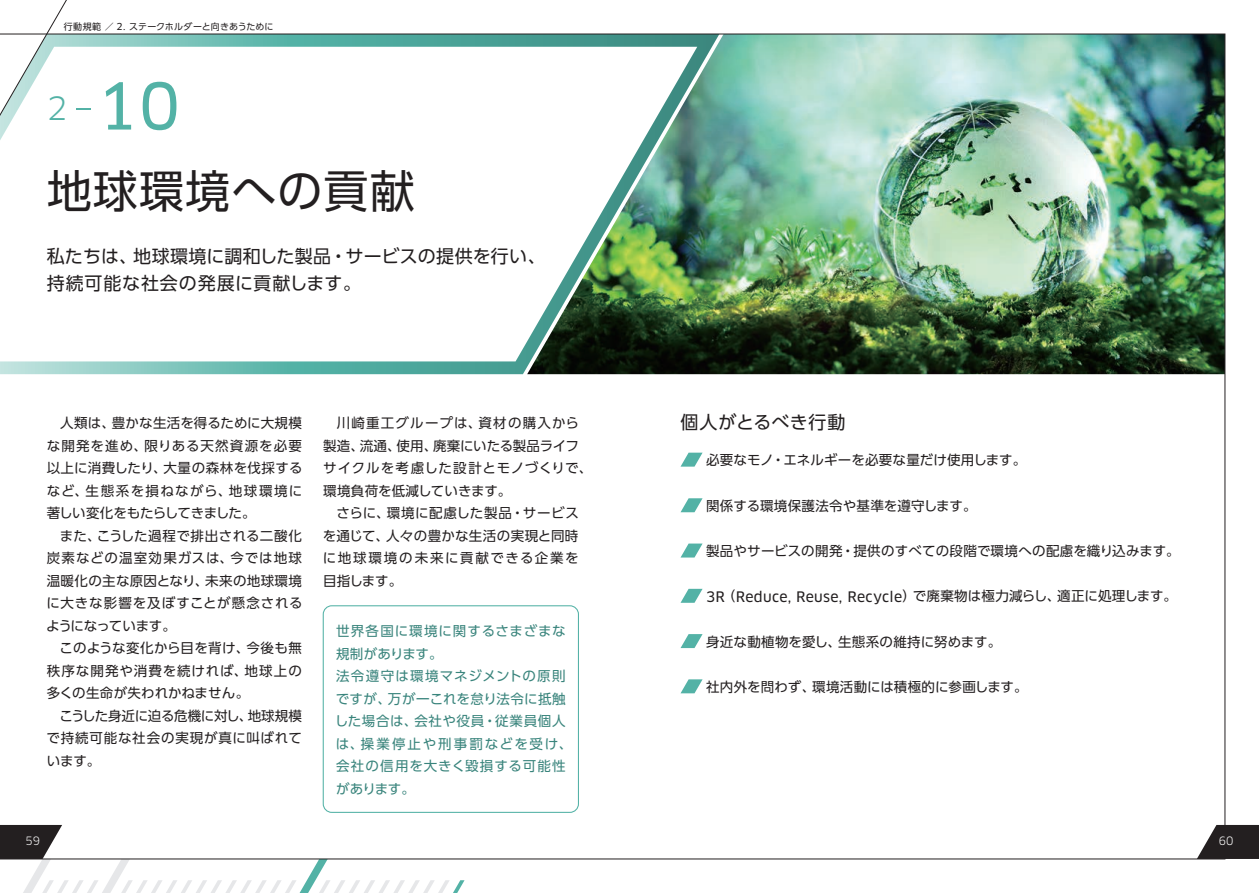
<style>
.page{position:relative;width:1259px;height:893px;background:#fff}
.page>*{position:absolute;margin:0;border:0;box-sizing:border-box;transform-origin:0 0}
.t1{font:63px "Clan Pro News";color:#53b2a6}
.t2{font:45px "UD Shin Go Pro";letter-spacing:.025em;color:#231f20}
.t3{font:18px/27px "UD Shin Go Pro";letter-spacing:.025em;color:#231f20}
.t4{font:14.1px "Clan Pro News";letter-spacing:.025em;color:#231f20}
.t5{font:13.5px/22.5px "UD Shin Go Pro";letter-spacing:.025em;color:#231f20;text-align:justify}
.t6{font:13.5px/22.5px "UD Shin Go Pro";letter-spacing:.055em;color:#39847c}
.t7{font:13.5px "UD Shin Go Pro";letter-spacing:.005em;color:#231f20}
.t8{font:11.25px "Clan Pro";color:#fff}
.t9{font:9px "UD Shin Go Pro";letter-spacing:.02em;color:#231f20}
.s1{font-family:"Clan Pro News";font-size:9.45px}
.s2{font-family:"UD Shin Go Pro";font-size:13.5px}
</style>
<div class="page">
<svg style="left:0;top:0;width:90px;height:34px"></svg>
<img style="left:0;top:34px;width:1225px;height:825px">
<svg style="left:1196px;top:825px;width:63px;height:34px"></svg>
<svg style="left:0;top:825px;width:464px;height:68px"></svg>
<svg style="left:680px;top:453px;width:22px;height:14px"></svg>
<svg style="left:680px;top:498px;width:22px;height:14px"></svg>
<svg style="left:680px;top:544px;width:22px;height:13px"></svg>
<svg style="left:680px;top:589px;width:22px;height:14px"></svg>
<svg style="left:680px;top:634px;width:22px;height:14px"></svg>
<svg style="left:680px;top:679px;width:22px;height:14px"></svg>
<div style="left:323px;top:605px;width:256px;height:208px;border:1px solid #53b2a6;border-radius:9px"></div>
<p class="t9" style="left:64px;top:19px;width:211px">行動規範／ <span class="s1">2.</span> ステークホルダーと向きあうために</p>
<h1 class="t1" style="left:47px;top:69px;width:135px"><sup>2</sup><sup>-</sup>10</h1>
<h2 class="t2" style="left:47px;top:154px;width:370px">地球環境への貢献</h2>
<h3 class="t3" style="left:47px;top:242px;width:500px">私たちは、地球環境に調和した製品・サービスの提供を行い、持続可能な社会の発展に貢献します。</h3>
<p class="t5" style="left:47px;top:411px;width:257px;text-indent:14px">人類は、豊かな生活を得るために大規模な開発を進め、限りある天然資源を必要以上に消費したり、大量の森林を伐採するなど、生態系を損ねながら、地球環境に著しい変化をもたらしてきました。</p>
<p class="t5" style="left:46px;top:524px;width:258px;text-indent:14px">また、こうした過程で排出される二酸化炭素などの温室効果ガスは、今では地球温暖化の主な原因となり、未来の地球環境に大きな影響を及ぼすことが懸念されるようになっています。</p>
<p class="t5" style="left:47px;top:636px;width:257px;text-indent:13px">このような変化から目を背け、今後も無秩序な開発や消費を続ければ、地球上の多くの生命が失われかねません。</p>
<p class="t5" style="left:47px;top:704px;width:257px;text-indent:13px">こうした身近に迫る危機に対し、地球規模で持続可能な社会の実現が真に叫ばれています。</p>
<p class="t5" style="left:323px;top:411px;width:271px;text-align:left;text-indent:14px">川崎重工グループは、資材の購入から製造、流通、使用、廃棄にいたる製品ライフサイクルを考慮した設計とモノづくりで、環境負荷を低減していきます。</p>
<p class="t5" style="left:323px;top:501px;width:257px;text-indent:14px">さらに、環境に配慮した製品・サービスを通じて、人々の豊かな生活の実現と同時に地球環境の未来に貢献できる企業を目指します。</p>
<p class="t6" style="left:335px;top:619px;width:239px">世界各国に環境に関するさまざまな規制があります。<br>法令遵守は環境マネジメントの原則ですが、万が一これを怠り法令に抵触した場合は、会社や役員・従業員個人は、操業停止や刑事罰などを受け、会社の信用を大きく毀損する可能性があります。</p>
<h3 class="t3" style="left:680px;top:408px;width:166px">個人がとるべき行動</h3>
<p class="t5" style="left:706px;top:448px;width:322px">必要なモノ・エネルギーを必要な量だけ使用します。</p>
<p class="t5" style="left:706px;top:494px;width:272px">関係する環境保護法令や基準を遵守します。</p>
<p class="t5" style="left:706px;top:539px;width:475px">製品やサービスの開発・提供のすべての段階で環境への配慮を織り込みます。</p>
<p class="t4" style="left:706px;top:588px;width:472px">3R<span class="s2">（</span>Reduce, Reuse, Recycle<span class="s2">）で廃棄物は極力減らし、適正に処理します。</span></p>
<p class="t5" style="left:706px;top:630px;width:297px">身近な動植物を愛し、生態系の維持に努めます。</p>
<p class="t7" style="left:706px;top:676px;width:323px">社内外を問わず、環境活動には積極的に参画します。</p>
<p class="t8" style="left:26px;top:834px;width:16px">59</p>
<p class="t8" style="left:1218px;top:834px;width:16px">60</p>
</div>
